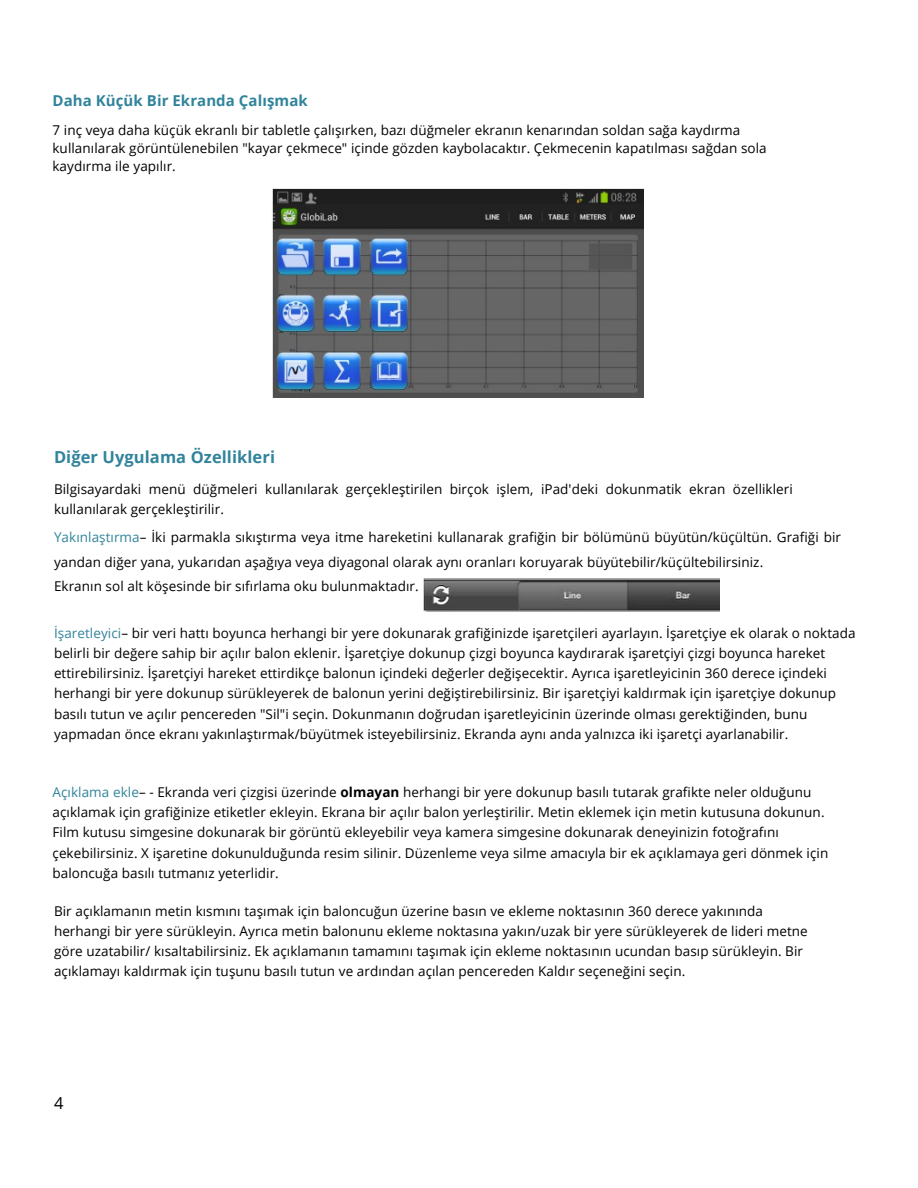
<style>
.page{position:relative;width:918px;height:1188px;background:#fff}
.page>*{position:absolute;margin:0;border:0;box-sizing:border-box;transform-origin:0 0}
.t1{font:700 16.5px "Open Sans";letter-spacing:.005em;color:#31849b}
.t2{font:16.5px "Open Sans";color:#000}
.t3{font:700 15px "Open Sans";letter-spacing:.005em;color:#31849b}
.t4{font:13.5px/20.2px "Open Sans";letter-spacing:.005em;color:#000}
.s1{color:#31849b}
.s2{font-weight:700}
</style>
<div class="page">
<img style="left:424px;top:579px;width:295px;height:32px">
<img style="left:272px;top:188px;width:371px;height:210px">
<p class="t3" style="left:53px;top:90px;width:257px">Daha Küçük Bir Ekranda Çalışmak</p>
<p class="t4" style="left:53px;top:121px;width:716px;line-height:18px">7 inç veya daha küçük ekranlı bir tabletle çalışırken, bazı düğmeler ekranın kenarından soldan sağa kaydırma kullanılarak görüntülenebilen "kayar çekmece" içinde gözden kaybolacaktır. Çekmecenin kapatılması sağdan sola kaydırma ile yapılır.</p>
<p class="t1" style="left:54px;top:445px;width:223px">Diğer Uygulama Özellikleri</p>
<p class="t4" style="left:54px;top:478px;width:740px">Bilgisayardaki menü düğmeleri kullanılarak gerçekleştirilen birçok işlem, iPad'deki dokunmatik ekran özellikleri kullanılarak gerçekleştirilir.</p>
<p class="t4" style="left:54px;top:524px;width:789px;line-height:24.8px"><span class="s1">Yakınlaştırma</span>– İki parmakla sıkıştırma veya itme hareketini kullanarak grafiğin bir bölümünü büyütün/küçültün. Grafiği bir yandan diğer yana, yukarıdan aşağıya veya diyagonal olarak aynı oranları koruyarak büyütebilir/küçültebilirsiniz.<br>Ekranın sol alt köşesinde bir sıfırlama oku bulunmaktadır.</p>
<p class="t4" style="left:54px;top:622px;width:803px"><span class="s1">İşaretleyici</span>– bir veri hattı boyunca herhangi bir yere dokunarak grafiğinizde işaretçileri ayarlayın. İşaretçiye ek olarak o noktada belirli bir değere sahip bir açılır balon eklenir. İşaretçiye dokunup çizgi boyunca kaydırarak işaretçiyi çizgi boyunca hareket ettirebilirsiniz. İşaretçiyi hareket ettirdikçe balonun içindeki değerler değişecektir. Ayrıca işaretleyicinin 360 derece içindeki herhangi bir yere dokunup sürükleyerek de balonun yerini değiştirebilirsiniz. Bir işaretçiyi kaldırmak için işaretçiye dokunup basılı tutun ve açılır pencereden "Sil"i seçin. Dokunmanın doğrudan işaretleyicinin üzerinde olması gerektiğinden, bunu yapmadan önce ekranı yakınlaştırmak/büyütmek isteyebilirsiniz. Ekranda aynı anda yalnızca iki işaretçi ayarlanabilir.</p>
<p class="t4" style="left:53px;top:781px;width:777px"><span class="s1">Açıklama ekle</span>– - Ekranda veri çizgisi üzerinde <span class="s2">olmayan</span> herhangi bir yere dokunup basılı tutarak grafikte neler olduğunu açıklamak için grafiğinize etiketler ekleyin. Ekrana bir açılır balon yerleştirilir. Metin eklemek için metin kutusuna dokunun.<br>Film kutusu simgesine dokunarak bir görüntü ekleyebilir veya kamera simgesine dokunarak deneyinizin fotoğrafını çekebilirsiniz. X işaretine dokunulduğunda resim silinir. Düzenleme veya silme amacıyla bir ek açıklamaya geri dönmek için baloncuğa basılı tutmanız yeterlidir.</p>
<p class="t4" style="left:54px;top:900px;width:755px">Bir açıklamanın metin kısmını taşımak için baloncuğun üzerine basın ve ekleme noktasının 360 derece yakınında herhangi bir yere sürükleyin. Ayrıca metin balonunu ekleme noktasına yakın/uzak bir yere sürükleyerek de lideri metne göre uzatabilir/ kısaltabilirsiniz. Ek açıklamanın tamamını taşımak için ekleme noktasının ucundan basıp sürükleyin. Bir açıklamayı kaldırmak için tuşunu basılı tutun ve ardından açılan pencereden Kaldır seçeneğini seçin.</p>
<p class="t2" style="left:54px;top:1092px;width:11px">4</p>
</div>
